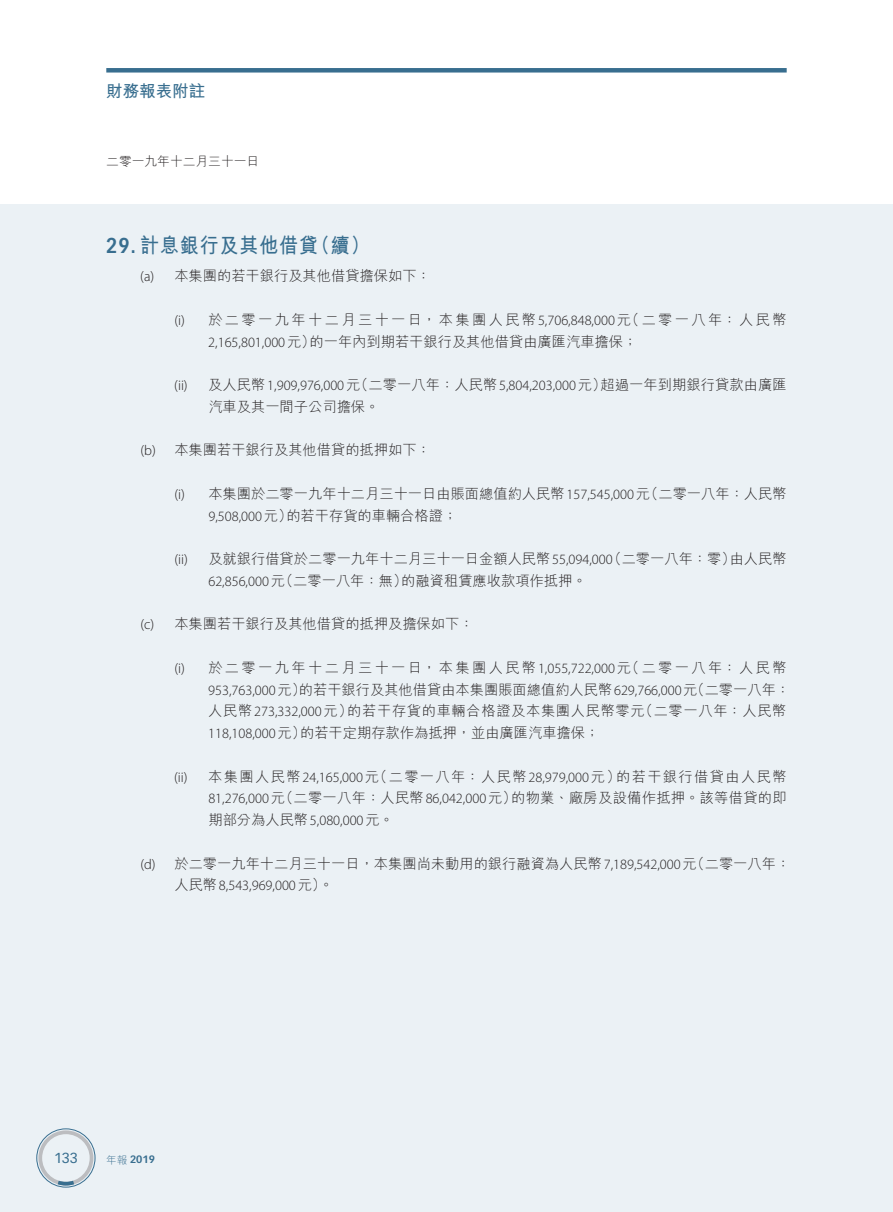
<style>
.page{position:relative;width:893px;height:1212px;background:#fff}
.page>*{position:absolute;margin:0;border:0;box-sizing:border-box;transform-origin:0 0}
.t1{font:700 21px "M Hei HK";letter-spacing:.05em;color:#386e8f;scale:.9 1}
.t2{font:700 16.5px "M Hei HK";color:#386e8f}
.t3{font:300 14.25px "M Hei HK";color:#231f20}
.t4{font:300 14.25px "Myriad Pro";color:#231f20}
.t5{font:300 14.25px "M Hei HK";letter-spacing:.165em;color:#231f20}
.t6{font:300 14.25px "M Hei HK";letter-spacing:.045em;color:#231f20}
.t7{font:300 14.25px "M Hei HK";letter-spacing:.02em;color:#231f20}
.t8{font:300 14.25px "M Hei HK";letter-spacing:.095em;color:#231f20}
.t9{font:14.25px "Vectora LT Std";color:#386e8f}
.t10{font:300 12.75px "M Hei HK";color:#231f20}
.t11{font:700 10.5px "Vectora LT Std";color:#386e8f}
.s1{font-family:"Vectora LT Std"}
.s2{font-family:"Myriad Pro"}
.s3{font-family:"M Hei HK"}
.s4{font-family:"M Hei HK";font-weight:300}
</style>
<div class="page">
<div style="left:0;top:204px;width:892px;height:1008px;background:#ebf1f5"></div>
<div style="left:106px;top:68px;width:681px;height:5px;background:#386e8f"></div>
<svg style="left:38px;top:1130px;width:55px;height:55px"></svg>
<div style="left:37px;top:1128px;width:58px;height:59px;border:1px solid #386e8f;border-radius:50%"></div>
<p class="t2" style="left:106px;top:79px;width:100px">財務報表附註</p>
<p class="t10" style="left:106px;top:155px;width:154px">二零一九年十二月三十一日</p>
<h1 class="t1" style="left:106px;top:230px;width:237px"><span class="s1">29.</span> 計息銀行及其他借貸</h1>
<p class="t3" style="left:174px;top:269px;width:258px">本集團的若干銀行及其他借貸擔保如下：</p>
<h1 class="t1" style="left:311px;top:230px;width:67px">（續(</h1>
<p class="t4" style="left:140px;top:268px;width:16px">a( )</p>
<p class="t4" style="left:140px;top:442px;width:17px">b( )</p>
<p class="t4" style="left:140px;top:616px;width:15px">c( )</p>
<p class="t4" style="left:140px;top:855px;width:17px">d( )</p>
<p class="t4" style="left:174px;top:311px;width:12px">) i(</p>
<p class="t4" style="left:174px;top:377px;width:15px">i i( )</p>
<p class="t5" style="left:208px;top:312px;width:580px">於二零一九年十二月三十一日，本集團人民幣 <span class="s2">5,706,848,000</span> （元 二零一八年：人民幣</p>
<p class="t3" style="left:310px;top:334px;width:329px">的一年內到期若干銀行及其他借貸由廣匯汽車擔保;</p>
<p class="t4" style="left:208px;top:333px;width:109px">2,165,801,000<span class="s3">元）</span></p>
<p class="t3" style="left:601px;top:377px;width:188px">超過一年到期銀行貸款由廣匯</p>
<p class="t4" style="left:208px;top:377px;width:400px"><span class="s3">及人民幣</span>1,909,976,000 <span class="s3">（元二零一八年：人民幣</span>5,804,203,000<span class="s3">元）</span></p>
<p class="t3" style="left:208px;top:399px;width:172px">汽車及其一間子公司擔保。</p>
<p class="t3" style="left:174px;top:443px;width:258px">本集團若干銀行及其他借貸的抵押如下：</p>
<p class="t4" style="left:174px;top:485px;width:12px">) i(</p>
<p class="t4" style="left:174px;top:551px;width:15px">i i( )</p>
<p class="t3" style="left:208px;top:486px;width:580px">本集團於二零一九年十二月三十一日由賬面總值約人民幣<span class="s2">157,545,000</span> （元二零一八年：人民幣</p>
<p class="t4" style="left:208px;top:507px;width:85px">9,508,000<span class="s3">元）</span></p>
<p class="t3" style="left:286px;top:508px;width:172px">的若干存貨的車輛合格證;</p>
<p class="t3" style="left:208px;top:551px;width:406px">及就銀行借貸於二零一九年十二月三十一日金額人民幣<span class="s2">55,094,000</span></p>
<p class="t3" style="left:607px;top:551px;width:130px">（二零一八年：零）</p>
<p class="t3" style="left:730px;top:551px;width:58px">由人民幣</p>
<p class="t4" style="left:208px;top:572px;width:200px">62,856,000 <span class="s3">（元二零一八年：無）</span></p>
<p class="t3" style="left:174px;top:617px;width:301px">本集團若干銀行及其他借貸的抵押及擔保如下：</p>
<p class="t3" style="left:401px;top:573px;width:187px">的融資租賃應收款項作抵押。</p>
<p class="t4" style="left:174px;top:659px;width:12px">) i(</p>
<p class="t4" style="left:174px;top:768px;width:15px">i i( )</p>
<p class="t5" style="left:208px;top:660px;width:580px">於二零一九年十二月三十一日，本集團人民幣 <span class="s2">1,055,722,000</span> （元 二零一八年：人民幣</p>
<p class="t3" style="left:299px;top:682px;width:493px">的若干銀行及其他借貸由本集團賬面總值約人民幣<span class="s2">629,766,000</span> （元二零一八年：</p>
<p class="t4" style="left:208px;top:681px;width:99px">953,763,000<span class="s3">元）</span></p>
<p class="t4" style="left:208px;top:703px;width:146px"><span class="s3">人民幣</span>273,332,000<span class="s3">元）</span></p>
<p class="t3" style="left:300px;top:725px;width:301px">的若干定期存款作為抵押，並由廣匯汽車擔保;</p>
<p class="t6" style="left:639px;top:704px;width:149px">（二零一八年：人民幣</p>
<p class="t6" style="left:347px;top:704px;width:299px">的若干存貨的車輛合格證及本集團人民幣零元</p>
<p class="t4" style="left:208px;top:725px;width:99px">118,108,000<span class="s3">元）</span></p>
<p class="t8" style="left:616px;top:769px;width:172px">的若干銀行借貸由人民幣</p>
<p class="t4" style="left:208px;top:768px;width:414px"><span class="s3">本集團人民幣</span>24,165,000 <span class="s3">（元 二零一八年：人民幣</span>28,979,000<span class="s3">元）</span></p>
<p class="t7" style="left:511px;top:791px;width:277px">的物業、廠房及設備作抵押。該等借貸的即</p>
<p class="t4" style="left:208px;top:790px;width:310px">81,276,000 <span class="s3">（元 二零一八年：人民幣</span>86,042,000<span class="s3">元）</span></p>
<p class="t3" style="left:208px;top:812px;width:187px">期部分為人民幣<span class="s2">5,080,000</span>元。</p>
<p class="t3" style="left:174px;top:856px;width:617px">於二零一九年十二月三十一日，本集團尚未動用的銀行融資為人民幣<span class="s2">7,189,542,000</span> （元二零一八年：</p>
<p class="t4" style="left:174px;top:877px;width:160px"><span class="s3">人民幣</span>8,543,969,000<span class="s3">元。(</span></p>
<p class="t9" style="left:54px;top:1149px;width:25px">133</p>
<p class="t11" style="left:106px;top:1153px;width:50px"><span class="s4">年報</span> 2019</p>
</div>
